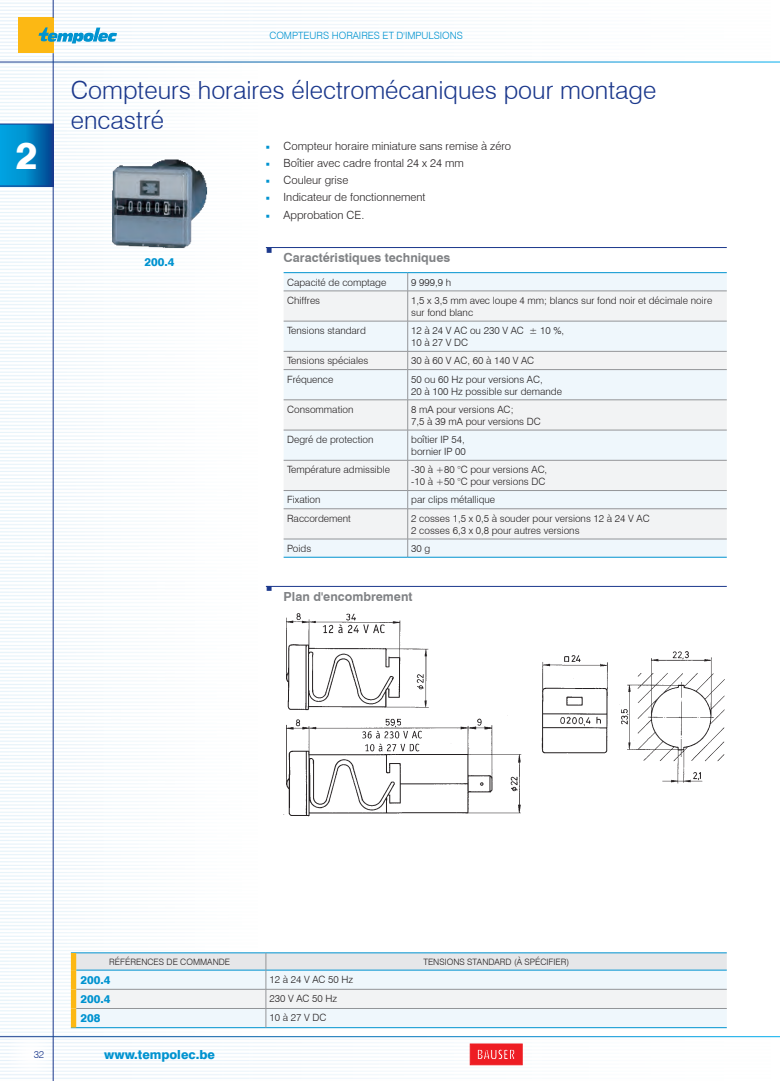
<style>
.page{position:relative;width:780px;height:1081px;background:#fff}
.page>*{position:absolute;margin:0;border:0;box-sizing:border-box;transform-origin:0 0}
.t1{font:800 37.5px "Swiss 721 BT";color:#fff}
.titre{font:300 25px/30px "Swiss 721 BT";color:#1b388c}
.sous-titre{font:700 12.5px "Swiss 721 BT";color:#808285}
.t2{font:800 12.5px "Swiss 721 BT";color:#0093d0}
.bullet{font:300 11.25px "Swiss 721 BT";color:#231f20}
.ref{font:800 11.25px "Swiss 721 BT";color:#0093d0}
.tableau{font:300 10px/12px "Swiss 721 BT";color:#231f20}
.t3{font:300 10px "Swiss 721 BT";color:#0093d0}
.t4{font:300 10px "Swiss 721 BT";color:#1b388c}
.tableau_titre{font:300 8.75px "Swiss 721 BT";color:#231f20}
</style>
<div class="page">
<img style="left:0;top:0;width:780px;height:1081px">
<hr style="left:53px;top:53px;width:1px;height:1028px;background:#1b388c">
<hr style="left:0;top:1036px;width:780px;height:1px;background:#fff">
<div style="left:18px;top:18px;width:35px;height:35px;background:#fcb814"></div>
<svg style="left:38px;top:27px;width:79px;height:16px"></svg>
<svg style="left:53px;top:0;width:1px;height:18px"></svg>
<hr style="left:0;top:62px;width:780px;height:1px;background:#fff">
<div style="left:470px;top:1044px;width:52px;height:21px;background:#ee1d23;border:1px solid #ee1d23"></div>
<svg style="left:477px;top:1049px;width:38px;height:10px"></svg>
<svg style="left:0;top:124px;width:53px;height:62px"></svg>
<hr style="left:266px;top:952px;width:460px;height:1px;background:#0093d0">
<hr style="left:266px;top:1027px;width:460px;height:1px;background:#0093d0">
<hr style="left:71px;top:952px;width:195px;height:1px;background:#0093d0">
<hr style="left:71px;top:1027px;width:195px;height:1px;background:#0093d0">
<div style="left:71px;top:953px;width:5px;height:17px;background:#fcb814"></div>
<div style="left:71px;top:1008px;width:5px;height:19px;background:#fcb814"></div>
<svg style="left:74px;top:953px;width:652px;height:74px"></svg>
<div style="left:71px;top:970px;width:5px;height:19px;background:#fcb814"></div>
<div style="left:71px;top:989px;width:5px;height:19px;background:#fcb814"></div>
<img style="left:112px;top:159px;width:95px;height:89px">
<hr style="left:266px;top:247px;width:460px;height:1px;background:#1b388c">
<hr style="left:266px;top:586px;width:460px;height:1px;background:#1b388c">
<svg style="left:283px;top:273px;width:443px;height:284px;fill:#eff7fc"></svg>
<div style="left:283px;top:292px;width:443px;height:247px;background:#f2f3f4"></div>
<svg style="left:407px;top:273px;width:1px;height:18px"></svg>
<hr style="left:407px;top:291px;width:1px;height:30px;background:#939598">
<hr style="left:283px;top:321px;width:124px;height:1px;background:#939598">
<hr style="left:407px;top:321px;width:319px;height:1px;background:#939598">
<hr style="left:407px;top:321px;width:1px;height:30px;background:#939598">
<hr style="left:283px;top:351px;width:124px;height:1px;background:#939598">
<hr style="left:407px;top:351px;width:319px;height:1px;background:#939598">
<svg style="left:407px;top:351px;width:1px;height:18px"></svg>
<hr style="left:283px;top:369px;width:124px;height:1px;background:#939598">
<hr style="left:407px;top:369px;width:319px;height:1px;background:#939598">
<hr style="left:407px;top:370px;width:1px;height:30px;background:#939598">
<hr style="left:283px;top:400px;width:124px;height:1px;background:#939598">
<hr style="left:407px;top:400px;width:319px;height:1px;background:#939598">
<hr style="left:407px;top:400px;width:1px;height:30px;background:#939598">
<hr style="left:283px;top:430px;width:124px;height:1px;background:#939598">
<hr style="left:407px;top:430px;width:319px;height:1px;background:#939598">
<hr style="left:407px;top:430px;width:1px;height:30px;background:#939598">
<hr style="left:283px;top:460px;width:124px;height:1px;background:#939598">
<hr style="left:407px;top:460px;width:319px;height:1px;background:#939598">
<hr style="left:407px;top:460px;width:1px;height:30px;background:#939598">
<hr style="left:283px;top:490px;width:124px;height:1px;background:#939598">
<hr style="left:407px;top:490px;width:319px;height:1px;background:#939598">
<svg style="left:407px;top:491px;width:1px;height:17px"></svg>
<hr style="left:283px;top:508px;width:124px;height:1px;background:#939598">
<hr style="left:407px;top:508px;width:319px;height:1px;background:#939598">
<hr style="left:407px;top:509px;width:1px;height:30px;background:#939598">
<svg style="left:407px;top:540px;width:1px;height:17px"></svg>
<hr style="left:283px;top:272px;width:124px;height:1px;background:#0093d0">
<hr style="left:407px;top:272px;width:319px;height:1px;background:#0093d0">
<hr style="left:283px;top:291px;width:124px;height:1px;background:#939598">
<hr style="left:407px;top:291px;width:319px;height:1px;background:#939598">
<hr style="left:283px;top:539px;width:124px;height:1px;background:#939598">
<hr style="left:407px;top:539px;width:319px;height:1px;background:#939598">
<hr style="left:283px;top:557px;width:124px;height:1px;background:#0093d0">
<hr style="left:407px;top:557px;width:319px;height:1px;background:#0093d0">
<img style="left:283px;top:613px;width:443px;height:209px">
<svg style="left:267px;top:248px;width:5px;height:4px"></svg>
<svg style="left:267px;top:586px;width:5px;height:5px"></svg>
<p class="t3" style="left:269px;top:30px;width:195px">COMPTEURS HORAIRES ET D'IMPULSIONS</p>
<h1 class="t1" style="left:16px;top:133px;width:24px">2</h1>
<p class="titre" style="left:71px;top:75px;width:587px">Compteurs horaires électromécaniques pour montage encastré</p>
<p class="ref" style="left:145px;top:255px;width:31px">200.4</p>
<p class="bullet" style="left:283px;top:139px;width:229px">Compteur horaire miniature sans remise à zéro</p>
<p class="bullet" style="left:283px;top:156px;width:182px">Boîtier avec cadre frontal 24 x 24 mm</p>
<p class="bullet" style="left:283px;top:174px;width:66px">Couleur grise</p>
<p class="bullet" style="left:283px;top:191px;width:143px">Indicateur de fonctionnement</p>
<p class="bullet" style="left:283px;top:208px;width:82px">Approbation CE.</p>
<p class="sous-titre" style="left:283px;top:249px;width:168px">Caractéristiques techniques</p>
<p class="tableau" style="left:287px;top:276px;width:101px">Capacité de comptage</p>
<p class="tableau" style="left:411px;top:276px;width:41px">9 999,9 h</p>
<p class="tableau" style="left:287px;top:294px;width:35px">Chiffres</p>
<p class="tableau" style="left:411px;top:294px;width:302px">1,5 x 3,5 mm avec loupe 4 mm; blancs sur fond noir et décimale noire sur fond blanc</p>
<p class="tableau" style="left:287px;top:324px;width:80px">Tensions standard</p>
<p class="tableau" style="left:411px;top:324px;width:154px">12 à 24 V AC ou 230 V AC ± 10 %,<br>10 à 27 V DC</p>
<p class="tableau" style="left:287px;top:355px;width:83px">Tensions spéciales</p>
<p class="tableau" style="left:411px;top:355px;width:124px">30 à 60 V AC, 60 à 140 V AC</p>
<p class="tableau" style="left:287px;top:373px;width:48px">Fréquence</p>
<p class="tableau" style="left:411px;top:373px;width:152px">50 ou 60 Hz pour versions AC,<br>20 à 100 Hz possible sur demande</p>
<p class="tableau" style="left:287px;top:403px;width:68px">Consommation</p>
<p class="tableau" style="left:411px;top:403px;width:131px">8 mA pour versions AC;<br>7,5 à 39 mA pour versions DC</p>
<p class="tableau" style="left:287px;top:433px;width:88px">Degré de protection</p>
<p class="tableau" style="left:411px;top:433px;width:56px">boîtier IP 54, bornier IP 00</p>
<p class="tableau" style="left:287px;top:463px;width:104px">Température admissible</p>
<p class="tableau" style="left:411px;top:463px;width:137px">-30 à +80 °C pour versions AC, -10 à +50 °C pour versions DC</p>
<p class="tableau" style="left:287px;top:494px;width:35px">Fixation</p>
<p class="tableau" style="left:411px;top:494px;width:85px">par clips métallique</p>
<p class="tableau" style="left:287px;top:512px;width:65px">Raccordement</p>
<p class="tableau" style="left:411px;top:512px;width:240px">2 cosses 1,5 x 0,5 à souder pour versions 12 à 24 V AC<br>2 cosses 6,3 x 0,8 pour autres versions</p>
<p class="tableau" style="left:287px;top:542px;width:26px">Poids</p>
<p class="tableau" style="left:411px;top:542px;width:21px">30 g</p>
<p class="sous-titre" style="left:283px;top:587px;width:130px">Plan d'encombrement</p>
<p class="tableau_titre" style="left:109px;top:956px;width:122px">RÉFÉRENCES DE COMMANDE</p>
<p class="tableau_titre" style="left:423px;top:956px;width:147px">TENSIONS STANDARD (À SPÉCIFIER)</p>
<p class="ref" style="left:81px;top:973px;width:31px">200.4</p>
<p class="tableau" style="left:269px;top:973px;width:85px">12 à 24 V AC 50 Hz</p>
<p class="ref" style="left:81px;top:992px;width:31px">200.4</p>
<p class="tableau" style="left:269px;top:992px;width:69px">230 V AC 50 Hz</p>
<p class="ref" style="left:81px;top:1011px;width:21px">208</p>
<p class="tableau" style="left:269px;top:1012px;width:58px">10 à 27 V DC</p>
<p class="t4" style="left:34px;top:1048px;width:12px">32</p>
<p class="t2" style="left:104px;top:1047px;width:112px">www.tempolec.be</p>
</div>
